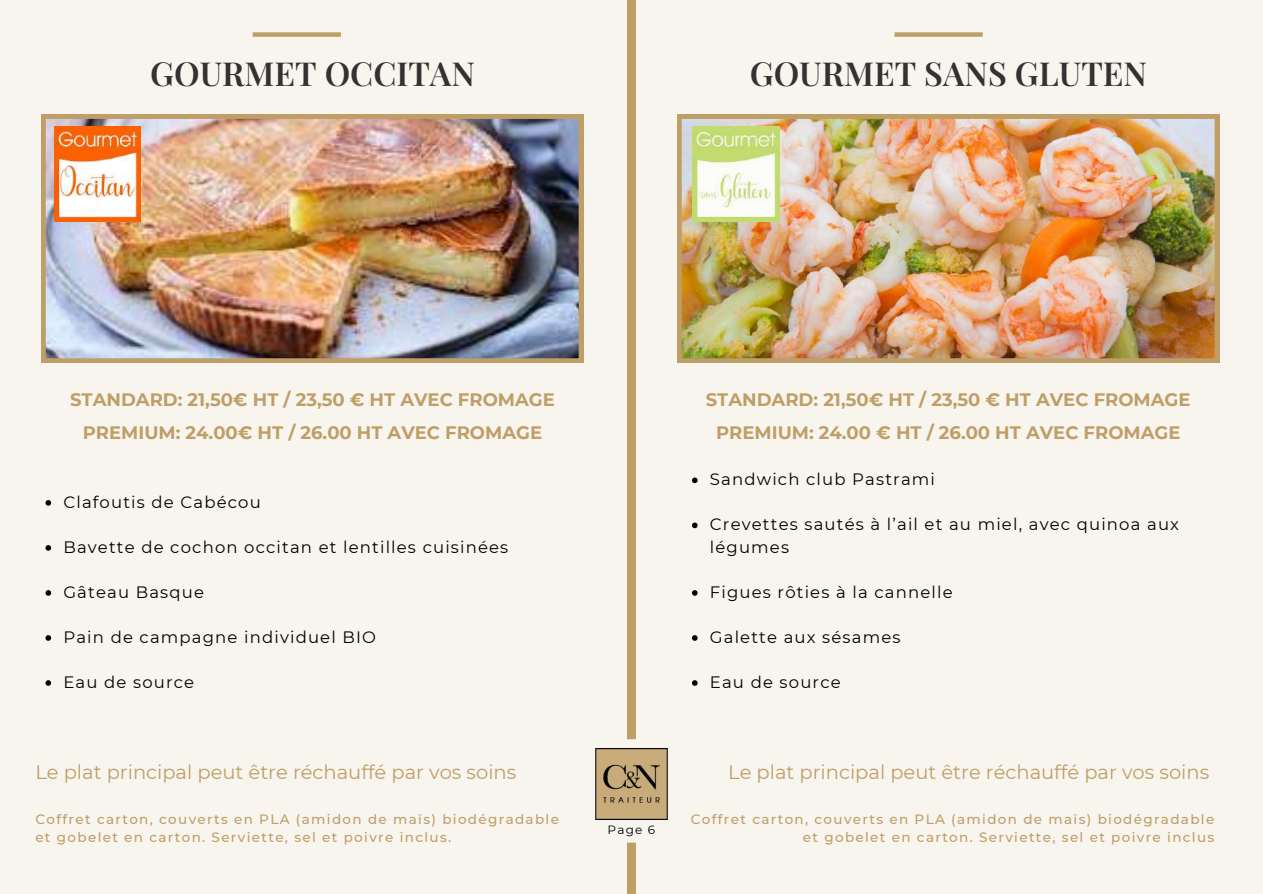
<style>
.page{position:relative;width:1263px;height:894px;background:#fff}
.page>*{position:absolute;margin:0;border:0;box-sizing:border-box;transform-origin:0 0}
.t1{font:600 33px "Playfair Display";color:#323232}
.t2{font:19.5px "Montserrat";color:#bf9e67}
.t3{font:700 18px "Montserrat";color:#bf9e67}
.t4{font:16.5px/22.5px "Montserrat";letter-spacing:.07em;color:#000}
.t5{font:500 13.5px/18px "Montserrat";letter-spacing:.1em;color:#bf9e67;text-align:right}
.t6{font:12px "Montserrat";color:#000}
</style>
<div class="page">
<div style="left:0;top:0;width:1263px;height:893px;background:#f8f5ef"></div>
<div style="left:253px;top:32px;width:88px;height:5px;background:#bf9e67"></div>
<div style="left:894px;top:32px;width:89px;height:5px;background:#bf9e67"></div>
<div style="left:627px;top:0;width:9px;height:739px;background:#bf9e67"></div>
<img style="left:595px;top:748px;width:72px;height:71px">
<div style="left:627px;top:842px;width:9px;height:51px;background:#bf9e67"></div>
<img style="left:41px;top:114px;width:542px;height:248px">
<img style="left:54px;top:127px;width:87px;height:94px">
<img style="left:677px;top:114px;width:542px;height:248px">
<img style="left:693px;top:127px;width:86px;height:94px">
<svg style="left:692px;top:477px;width:6px;height:6px"></svg>
<svg style="left:692px;top:522px;width:6px;height:6px"></svg>
<svg style="left:692px;top:590px;width:6px;height:5px"></svg>
<svg style="left:692px;top:635px;width:6px;height:5px"></svg>
<svg style="left:692px;top:680px;width:6px;height:5px"></svg>
<svg style="left:45px;top:500px;width:6px;height:5px"></svg>
<svg style="left:45px;top:545px;width:6px;height:5px"></svg>
<svg style="left:45px;top:590px;width:6px;height:5px"></svg>
<svg style="left:45px;top:635px;width:6px;height:5px"></svg>
<svg style="left:45px;top:680px;width:6px;height:5px"></svg>
<h1 class="t1" style="left:150px;top:50px;width:326px">GOURMET OCCITAN</h1>
<h1 class="t1" style="left:750px;top:50px;width:399px">GOURMET SANS GLUTEN</h1>
<p class="t3" style="left:70px;top:388px;width:486px">STANDARD: 21,50€ HT / 23,50 € HT AVEC FROMAGE</p>
<p class="t3" style="left:706px;top:388px;width:486px">STANDARD: 21,50€ HT / 23,50 € HT AVEC FROMAGE</p>
<p class="t3" style="left:83px;top:421px;width:461px">PREMIUM: 24.00€ HT / 26.00 HT AVEC FROMAGE</p>
<p class="t3" style="left:716px;top:421px;width:466px">PREMIUM: 24.00 € HT / 26.00 HT AVEC FROMAGE</p>
<p class="t4" style="left:63px;top:490px;width:199px">Clafoutis de Cabécou</p>
<p class="t4" style="left:63px;top:535px;width:446px">Bavette de cochon occitan et lentilles cuisinées</p>
<p class="t4" style="left:63px;top:580px;width:142px">Gâteau Basque</p>
<p class="t4" style="left:63px;top:625px;width:314px">Pain de campagne individuel BIO</p>
<p class="t4" style="left:63px;top:670px;width:132px">Eau de source</p>
<p class="t4" style="left:710px;top:468px;width:227px">Sandwich club Pastrami</p>
<p class="t4" style="left:710px;top:513px;width:471px">Crevettes sautés à l’ail et au miel, avec quinoa aux légumes</p>
<p class="t4" style="left:710px;top:580px;width:244px">Figues rôties à la cannelle</p>
<p class="t4" style="left:710px;top:625px;width:192px">Galette aux sésames</p>
<p class="t4" style="left:710px;top:670px;width:132px">Eau de source</p>
<p class="t2" style="left:35px;top:760px;width:482px">Le plat principal peut être réchauffé par vos soins</p>
<p class="t2" style="left:728px;top:760px;width:482px">Le plat principal peut être réchauffé par vos soins</p>
<p class="t5" style="left:35px;top:809px;width:525px;text-align:left">Coffret carton, couverts en PLA (amidon de maïs) biodégradable et gobelet en carton. Serviette, sel et poivre inclus.</p>
<p class="t6" style="left:608px;top:822px;width:49px">Page 6</p>
<p class="t5" style="left:691px;top:809px;width:525px">Coffret carton, couverts en PLA (amidon de maïs) biodégradable et gobelet en carton. Serviette, sel et poivre inclus</p>
</div>
